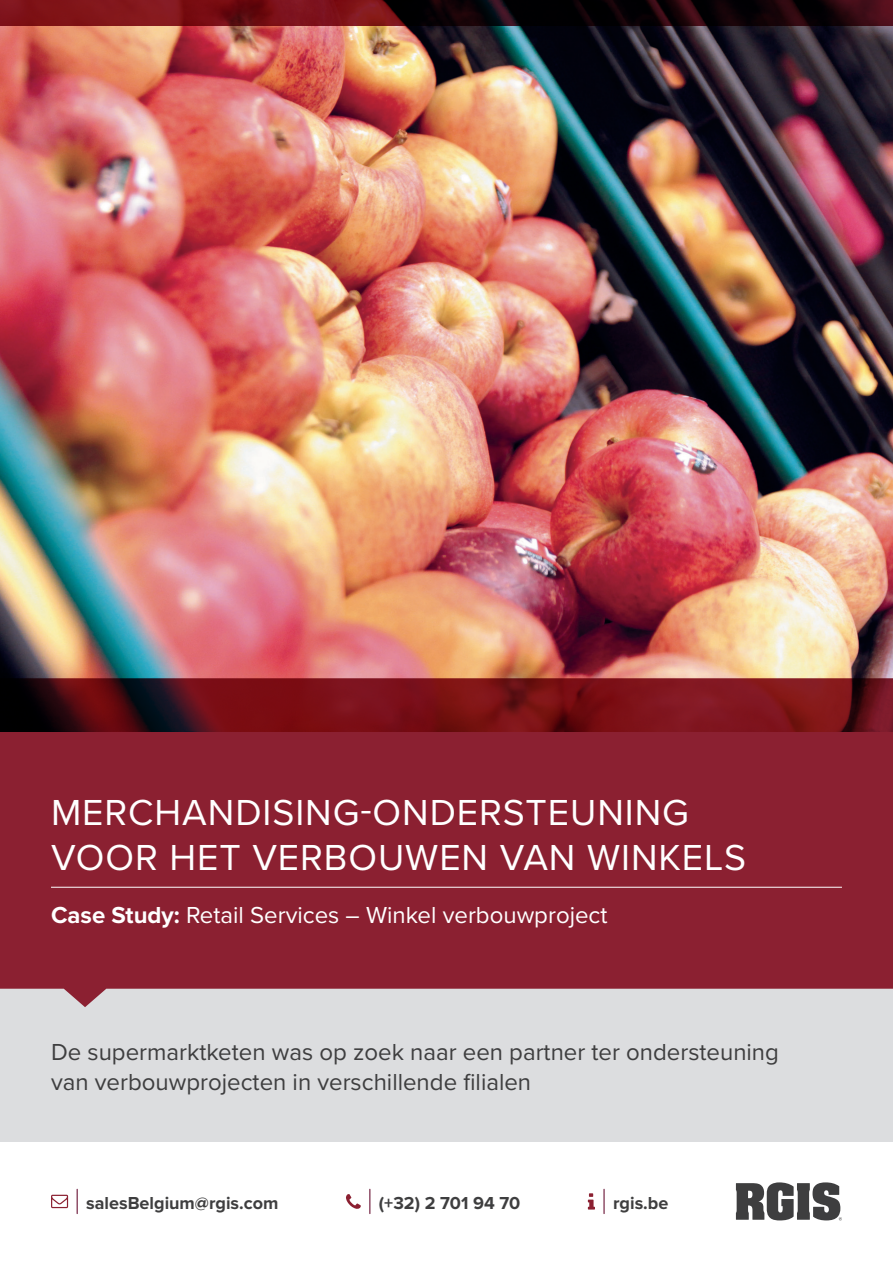
<style>
.page{position:relative;width:893px;height:1263px;background:#fff}
.page>*{position:absolute;margin:0;border:0;box-sizing:border-box;transform-origin:0 0}
.t1{font:37.5px/45px "Proxima Nova";letter-spacing:.025em;color:#fff}
.t2{font:24px/30px "Proxima Nova";color:#3e3e3f}
.t3{font:24px "Proxima Nova";color:#fff}
.t4{font:700 18px "Proxima Nova";color:#3e3e3f}
.s1{font-weight:700}
</style>
<div class="page">
<hr style="left:603px;top:1189px;width:2px;height:24px;background:#6b1537">
<svg style="left:588px;top:1193px;width:7px;height:16px"></svg>
<svg style="left:77px;top:1189px;width:1px;height:24px"></svg>
<svg style="left:51px;top:1195px;width:17px;height:13px"></svg>
<svg style="left:736px;top:1182px;width:106px;height:38px"></svg>
<svg style="left:369px;top:1189px;width:1px;height:24px"></svg>
<svg style="left:346px;top:1194px;width:15px;height:15px"></svg>
<div style="left:0;top:989px;width:893px;height:153px;background:#dcdddf"></div>
<svg style="left:0;top:731px;width:893px;height:276px;background:#902c3c"></svg>
<hr style="left:51px;top:887px;width:791px;height:1px;background:#fff">
<img style="left:0;top:26px;width:893px;height:705px">
<svg style="left:0;top:0;width:893px;height:26px;background:#410a0f"></svg>
<h1 class="t1" style="left:51px;top:788px;width:697px">MERCHANDISING-ONDERSTEUNING<br>VOOR HET VERBOUWEN VAN WINKELS</h1>
<p class="t3" style="left:51px;top:897px;width:558px"><span class="s1">Case Study:</span> Retail Services – Winkel verbouwproject</p>
<p class="t2" style="left:51px;top:1036px;width:729px">De supermarktketen was op zoek naar een partner ter ondersteuning van verbouwprojecten in verschillende filialen</p>
<p class="t4" style="left:86px;top:1192px;width:194px">salesBelgium@rgis.com</p>
<p class="t4" style="left:379px;top:1192px;width:143px">(+32) 2 701 94 70</p>
<p class="t4" style="left:613px;top:1192px;width:57px">rgis.be</p>
</div>
